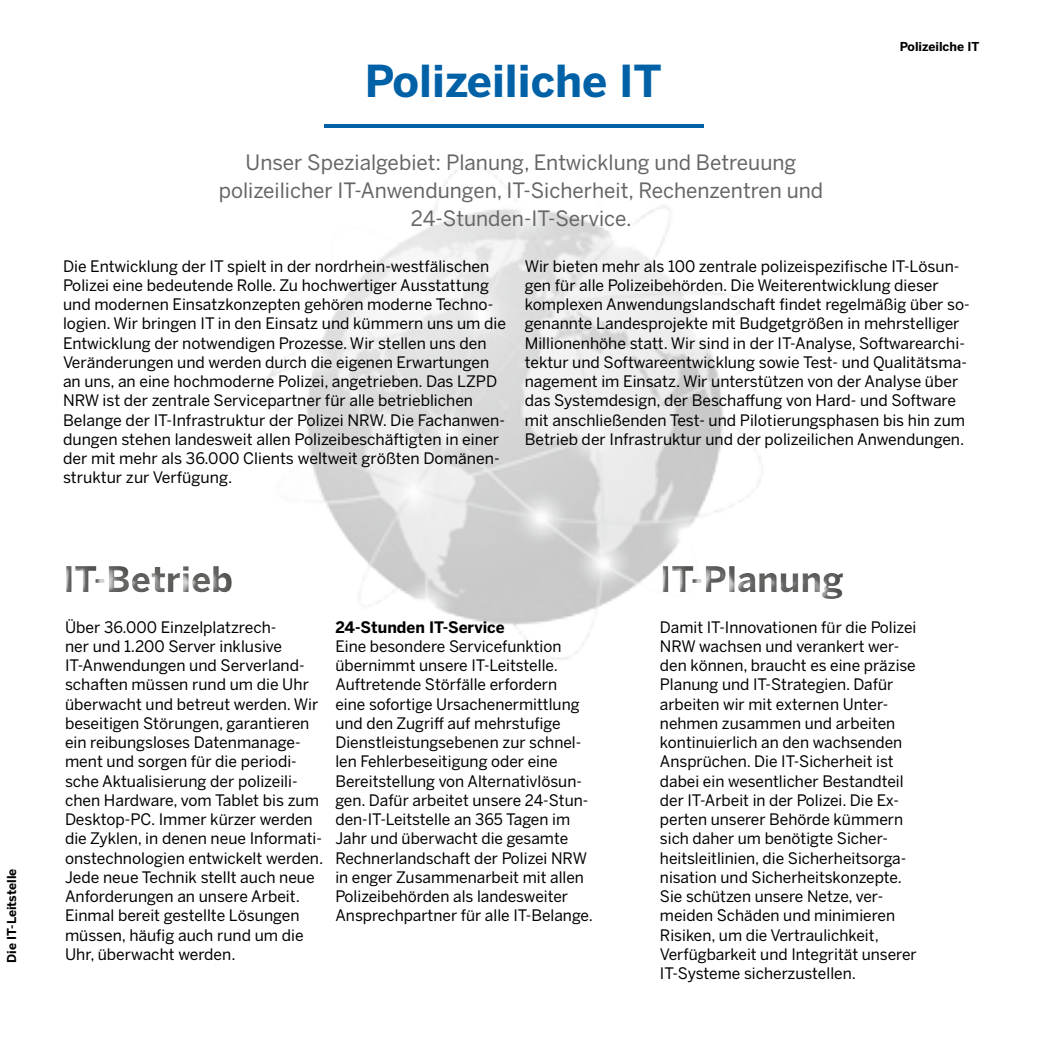
<style>
.page{position:relative;width:1042px;height:1042px;background:#fff}
.page>*{position:absolute;margin:0;border:0;box-sizing:border-box;transform-origin:0 0}
.t1{font:700 43.75px "Benton Sans";color:#0061a7}
.t2{font:700 35px "Benton Sans";color:#666665}
.t3{font:21px/28px "Benton Sans";color:#666665;text-align:center}
.t4{font:15.75px/19.2px "Benton Sans";color:#000}
.t5{font:700 15.75px "Benton Sans";color:#000}
.t6{font:700 12.25px "Benton Sans";color:#000}
</style>
<div class="page">
<img style="left:251px;top:124px;width:512px;height:536px">
<hr style="left:324px;top:124px;width:379px;height:4px;background:#0061a7">
<div style="left:66px;top:556px;width:179px;height:46px;background:#000;opacity:.75"></div>
<div style="left:650px;top:556px;width:180px;height:48px;background:#fff;opacity:.75"></div>
<div style="left:662px;top:556px;width:193px;height:48px;background:#000;opacity:.75"></div>
<p class="t6" style="left:4px;top:962px;width:95px;rotate:-90deg">Die IT-Leitstelle</p>
<h1 class="t1" style="left:365px;top:55px;width:299px">Polizeiliche IT</h1>
<h3 class="t3" style="left:219px;top:148px;width:606px">Unser Spezialgebiet: Planung, Entwicklung und Betreuung polizeilicher IT-Anwendungen, IT-Sicherheit, Rechenzentren und<br>24-Stunden-IT-Service.</h3>
<p class="t6" style="left:900px;top:39px;width:81px">Polizeilche IT</p>
<p class="t4" style="left:63px;top:256px;width:444px">Die Entwicklung der IT spielt in der nordrhein-westfälischen Polizei eine bedeutende Rolle. Zu hochwertiger Ausstattung und modernen Einsatzkonzepten gehören moderne Techno&shy;logien. Wir bringen IT in den Einsatz und kümmern uns um die Entwicklung der notwendigen Prozesse. Wir stellen uns den Veränderungen und werden durch die eigenen Erwartungen an uns, an eine hochmoderne Polizei, angetrieben. Das LZPD NRW ist der zentrale Servicepartner für alle betrieblichen Belange der IT-Infrastruktur der Polizei NRW. Die Fachanwen&shy;dungen stehen landesweit allen Polizeibeschäftigten in einer der mit mehr als 36.000 Clients weltweit größten Domänen&shy;struktur zur Verfügung.</p>
<p class="t4" style="left:525px;top:256px;width:446px">Wir bieten mehr als 100 zentrale polizeispezifische IT-Lösun&shy;gen für alle Polizeibehörden. Die Weiterentwicklung dieser komplexen Anwendungslandschaft findet regelmäßig über so&shy;genannte Landesprojekte mit Budgetgrößen in mehrstelliger Millionenhöhe statt. Wir sind in der IT-Analyse, Softwarearchi&shy;tektur und Softwareentwicklung sowie Test- und Qualitätsma&shy;nagement im Einsatz. Wir unterstützen von der Analyse über das Systemdesign, der Beschaffung von Hard- und Software mit anschließenden Test- und Pilotierungsphasen bis hin zum Betrieb der Infrastruktur und der polizeilichen Anwendungen.</p>
<h2 class="t2" style="left:63px;top:558px;width:172px">IT-Betrieb</h2>
<h2 class="t2" style="left:660px;top:558px;width:185px">IT-Planung</h2>
<p class="t4" style="left:660px;top:617px;width:258px">Damit IT-Innovationen für die Polizei NRW wachsen und verankert wer&shy;den können, braucht es eine präzise Planung und IT-Strategien. Dafür arbeiten wir mit externen Unter&shy;nehmen zusammen und arbeiten kontinuierlich an den wachsenden Ansprüchen. Die IT-Sicherheit ist dabei ein wesentlicher Bestandteil der IT-Arbeit in der Polizei. Die Ex&shy;perten unserer Behörde kümmern sich daher um benötigte Sicher&shy;heitsleitlinien, die Sicherheitsorga&shy;nisation und Sicherheitskonzepte.<br>Sie schützen unsere Netze, ver&shy;meiden Schäden und minimieren Risiken, um die Vertraulichkeit, Verfügbarkeit und Integrität unserer IT-Systeme sicherzustellen.</p>
<p class="t4" style="left:65px;top:617px;width:260px">Über 36.000 Einzelplatzrech-<br>ner und 1.200 Server inklusive<br>IT-Anwendungen und Serverland&shy;schaften müssen rund um die Uhr überwacht und betreut werden. Wir beseitigen Störungen, garantieren ein reibungsloses Datenmanage&shy;ment und sorgen für die periodi&shy;sche Aktualisierung der polizeili&shy;chen Hardware, vom Tablet bis zum<br>Desktop-PC. Immer kürzer werden die Zyklen, in denen neue Informati&shy;onstechnologien entwickelt werden.<br>Jede neue Technik stellt auch neue<br>Anforderungen an unsere Arbeit.<br>Einmal bereit gestellte Lösungen müssen, häufig auch rund um die<br>Uhr, überwacht werden.</p>
<p class="t5" style="left:335px;top:617px;width:171px">24-Stunden IT-Service</p>
<p class="t4" style="left:335px;top:636px;width:259px">Eine besondere Servicefunktion übernimmt unsere IT-Leitstelle.<br>Auftretende Störfälle erfordern<br>eine sofortige Ursachenermittlung und den Zugriff auf mehrstufige Dienstleistungsebenen zur schnel&shy;len Fehlerbeseitigung oder eine Bereitstellung von Alternativlösun&shy;gen. Dafür arbeitet unsere 24-Stun&shy;den-IT-Leitstelle an 365 Tagen im Jahr und überwacht die gesamte Rechnerlandschaft der Polizei NRW in enger Zusammenarbeit mit allen Polizeibehörden als landesweiter Ansprechpartner für alle IT-Belange.</p>
</div>
